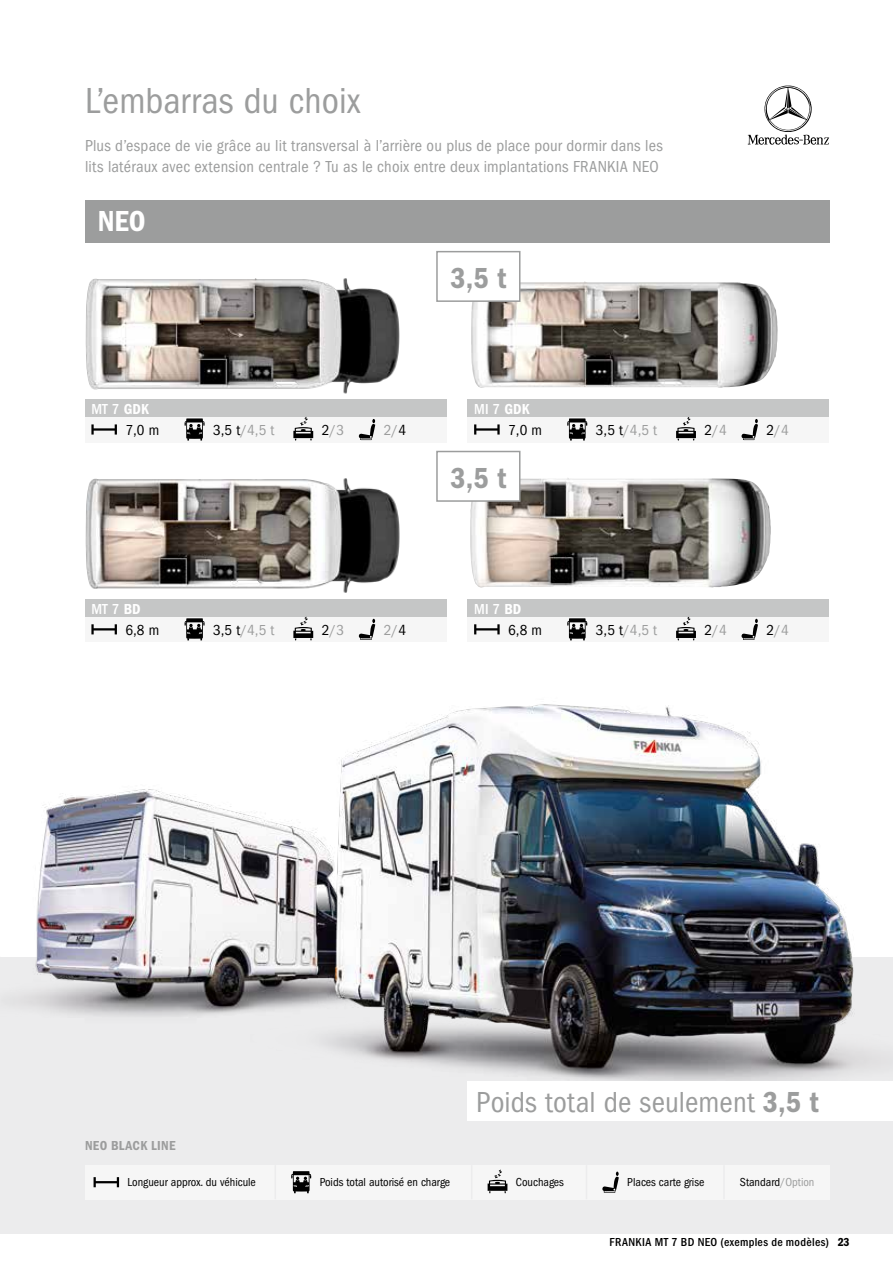
<style>
.page{position:relative;width:893px;height:1263px;background:#fff}
.page>*{position:absolute;margin:0;border:0;box-sizing:border-box;transform-origin:0 0}
.t1{font:condensed 37.5px "Franklin Gothic";letter-spacing:.005em;color:#9c9d9d}
.t2{font:condensed 30px "Franklin Gothic";letter-spacing:.005em;color:#9c9d9d}
.t3{font:600 condensed 30px "Franklin Gothic";color:#9c9d9d}
.t4{font:600 condensed 30px "Franklin Gothic";color:#fff}
.t5{font:condensed 16.5px/21px "Franklin Gothic";letter-spacing:.01em;color:#9c9d9d}
.t6{font:condensed 15px "Franklin Gothic";color:#9c9d9d}
.t7{font:500 condensed 15px "Franklin Gothic";letter-spacing:.01em;color:#fff}
.t8{font:condensed 15px "Franklin Gothic";color:#000}
.t9{font:600 condensed 13.5px "Franklin Gothic";letter-spacing:.025em;color:#9c9d9d}
.t10{font:condensed 12px "Franklin Gothic";color:#000}
.t11{font:500 condensed 12px "Franklin Gothic";letter-spacing:.025em;color:#000}
.s1{font-weight:600}
.s2{color:#000}
.s3{color:#9c9d9d}
</style>
<div class="page">
<div style="left:468px;top:417px;width:361px;height:25px;background:#f6f6f6"></div>
<div style="left:468px;top:617px;width:361px;height:25px;background:#f6f6f6"></div>
<hr style="left:475px;top:428px;width:23px;height:3px;background:#000">
<svg style="left:474px;top:424px;width:2px;height:11px"></svg>
<svg style="left:497px;top:424px;width:3px;height:11px"></svg>
<hr style="left:475px;top:628px;width:23px;height:2px;background:#000">
<svg style="left:474px;top:624px;width:2px;height:10px"></svg>
<svg style="left:497px;top:624px;width:3px;height:10px"></svg>
<div style="left:468px;top:400px;width:361px;height:17px;background:#c5c6c6"></div>
<div style="left:468px;top:600px;width:361px;height:17px;background:#c5c6c6"></div>
<svg style="left:742px;top:419px;width:16px;height:21px"></svg>
<svg style="left:742px;top:619px;width:16px;height:21px"></svg>
<svg style="left:676px;top:417px;width:20px;height:23px"></svg>
<svg style="left:676px;top:617px;width:20px;height:23px"></svg>
<svg style="left:567px;top:418px;width:20px;height:22px"></svg>
<svg style="left:567px;top:618px;width:20px;height:22px"></svg>
<div style="left:0;top:957px;width:893px;height:276px;background:#ececed"></div>
<svg style="left:747px;top:85px;width:82px;height:60px"></svg>
<div style="left:85px;top:417px;width:361px;height:25px;background:#f6f6f6"></div>
<div style="left:85px;top:617px;width:361px;height:25px;background:#f6f6f6"></div>
<hr style="left:93px;top:428px;width:23px;height:3px;background:#000">
<svg style="left:91px;top:424px;width:3px;height:11px"></svg>
<svg style="left:115px;top:424px;width:2px;height:11px"></svg>
<hr style="left:93px;top:628px;width:23px;height:2px;background:#000">
<svg style="left:91px;top:624px;width:3px;height:10px"></svg>
<svg style="left:115px;top:624px;width:2px;height:10px"></svg>
<img style="left:85px;top:278px;width:315px;height:115px">
<div style="left:85px;top:200px;width:744px;height:42px;background:#9c9d9d"></div>
<div style="left:85px;top:400px;width:361px;height:17px;background:#c5c6c6"></div>
<div style="left:85px;top:600px;width:361px;height:17px;background:#c5c6c6"></div>
<svg style="left:359px;top:419px;width:16px;height:21px"></svg>
<svg style="left:359px;top:619px;width:16px;height:21px"></svg>
<svg style="left:293px;top:417px;width:20px;height:23px"></svg>
<svg style="left:293px;top:617px;width:20px;height:23px"></svg>
<svg style="left:185px;top:418px;width:20px;height:22px"></svg>
<svg style="left:185px;top:618px;width:20px;height:22px"></svg>
<img style="left:85px;top:478px;width:315px;height:115px">
<img style="left:18px;top:789px;width:233px;height:228px">
<img style="left:251px;top:704px;width:630px;height:411px">
<img style="left:470px;top:477px;width:301px;height:111px">
<img style="left:471px;top:281px;width:307px;height:107px">
<div style="left:468px;top:1081px;width:425px;height:39px;background:#fff"></div>
<div style="left:437px;top:252px;width:83px;height:49px;background:#fff"></div>
<div style="left:436px;top:251px;width:84px;height:51px;border:2px solid #9c9d9d"></div>
<div style="left:437px;top:451px;width:83px;height:50px;background:#fff"></div>
<div style="left:436px;top:451px;width:84px;height:51px;border:2px solid #9c9d9d"></div>
<div style="left:85px;top:1165px;width:744px;height:34px;background:#f6f6f6"></div>
<hr style="left:275px;top:1165px;width:1px;height:34px;background:#ececed">
<hr style="left:471px;top:1165px;width:1px;height:34px;background:#ececed">
<hr style="left:586px;top:1165px;width:1px;height:34px;background:#ececed">
<hr style="left:723px;top:1165px;width:2px;height:34px;background:#ececed">
<hr style="left:95px;top:1181px;width:23px;height:2px;background:#000">
<svg style="left:94px;top:1177px;width:2px;height:10px"></svg>
<svg style="left:117px;top:1177px;width:2px;height:10px"></svg>
<svg style="left:291px;top:1171px;width:20px;height:22px"></svg>
<svg style="left:602px;top:1171px;width:17px;height:22px"></svg>
<svg style="left:488px;top:1169px;width:19px;height:24px"></svg>
<h1 class="t1" style="left:85px;top:80px;width:277px">L’embarras du choix</h1>
<p class="t5" style="left:85px;top:135px;width:579px">Plus d’espace de vie grâce au lit transversal à l’arrière ou plus de place pour dormir dans les lits latéraux avec extension centrale ? Tu as le choix entre deux implantations FRANKIA NEO</p>
<h2 class="t4" style="left:98px;top:204px;width:50px">NEO</h2>
<h2 class="t3" style="left:450px;top:261px;width:57px">3,5 t</h2>
<p class="t7" style="left:91px;top:400px;width:59px">MT 7 <span class="s1">GDK</span></p>
<p class="t7" style="left:474px;top:400px;width:57px">MI 7 <span class="s1">GDK</span></p>
<p class="t8" style="left:125px;top:422px;width:35px">7,0 m</p>
<p class="t6" style="left:213px;top:422px;width:63px"><span class="s2">3,5 t</span>/4,5 t</p>
<p class="t6" style="left:322px;top:422px;width:24px"><span class="s2">2</span>/3</p>
<p class="t6" style="left:384px;top:422px;width:24px">2/<span class="s2">4</span></p>
<p class="t8" style="left:508px;top:422px;width:35px">7,0 m</p>
<p class="t6" style="left:596px;top:422px;width:63px"><span class="s2">3,5 t</span>/4,5 t</p>
<p class="t6" style="left:704px;top:422px;width:24px"><span class="s2">2</span>/4</p>
<p class="t6" style="left:766px;top:422px;width:24px"><span class="s2">2</span>/4</p>
<h2 class="t3" style="left:450px;top:460px;width:57px">3,5 t</h2>
<p class="t7" style="left:91px;top:600px;width:51px">MT 7 <span class="s1">BD</span></p>
<p class="t7" style="left:474px;top:600px;width:49px">MI 7 <span class="s1">BD</span></p>
<p class="t8" style="left:125px;top:622px;width:35px">6,8 m</p>
<p class="t6" style="left:213px;top:622px;width:63px"><span class="s2">3,5 t</span>/4,5 t</p>
<p class="t6" style="left:322px;top:622px;width:24px"><span class="s2">2</span>/3</p>
<p class="t6" style="left:384px;top:622px;width:24px">2/<span class="s2">4</span></p>
<p class="t8" style="left:508px;top:622px;width:35px">6,8 m</p>
<p class="t6" style="left:596px;top:622px;width:63px"><span class="s2">3,5 t</span>/4,5 t</p>
<p class="t6" style="left:704px;top:622px;width:24px"><span class="s2">2</span>/4</p>
<p class="t6" style="left:766px;top:622px;width:24px"><span class="s2">2</span>/4</p>
<p class="t9" style="left:85px;top:1138px;width:92px">NEO BLACK LINE</p>
<h2 class="t2" style="left:476px;top:1085px;width:344px">Poids total de seulement <span class="s1">3,5 t</span></h2>
<p class="t10" style="left:128px;top:1175px;width:130px">Longueur approx. du véhicule</p>
<p class="t10" style="left:320px;top:1175px;width:132px">Poids total autorisé en charge</p>
<p class="t10" style="left:516px;top:1175px;width:49px">Couchages</p>
<p class="t10" style="left:627px;top:1175px;width:79px">Places carte grise</p>
<p class="t10" style="left:740px;top:1175px;width:76px">Standard<span class="s3">/Option</span></p>
<p class="t11" style="left:610px;top:1236px;width:242px">FRANKIA MT 7 BD NEO (exemples de modèles) <span class="s1">23</span></p>
</div>
